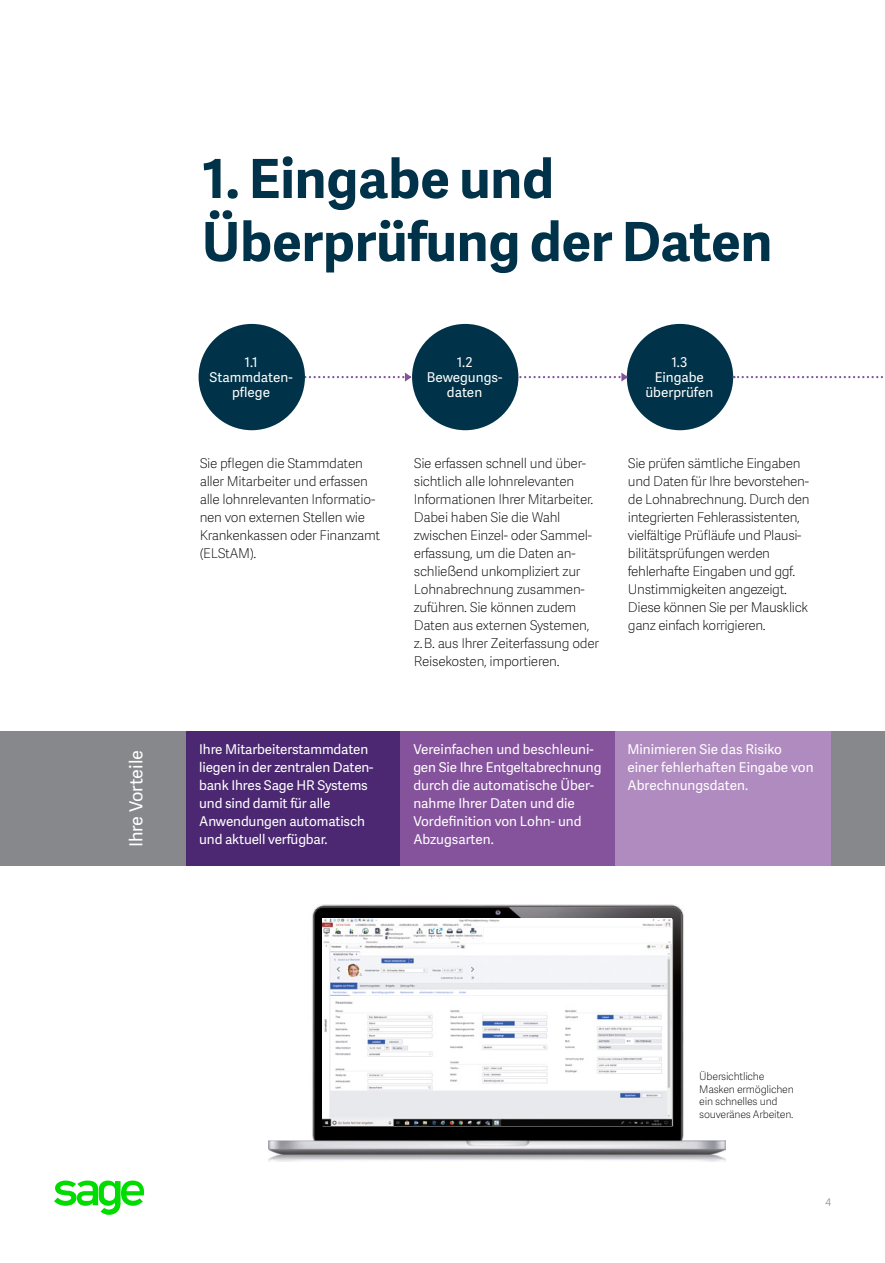
<style>
.page{position:relative;width:885px;height:1263px;background:#fff}
.page>*{position:absolute;margin:0;border:0;box-sizing:border-box;transform-origin:0 0}
.t1{font:700 54px/63px "Adelle Sans SAGE";color:#003349}
.t2{font:18px "Adelle Sans SAGE";letter-spacing:-.005em;color:#fff}
.t3{font:13.5px/18px "Adelle Sans SAGE Th";letter-spacing:-.025em;color:#000}
.t4{font:13.5px/18px "Adelle Sans SAGE";letter-spacing:-.01em;color:#fff;text-align:center}
.t5{font:10.5px/12.6px "Adelle Sans SAGE Th";letter-spacing:-.02em;color:#000}
.t6{font:10.5px "Adelle Sans SAGE Lt";color:#86888c}
</style>
<div class="page">
<div style="left:198px;top:324px;width:107px;height:106px;background:#003349;border-radius:50%"></div>
<div style="left:626px;top:324px;width:107px;height:106px;background:#003349;border-radius:50%"></div>
<div style="left:412px;top:324px;width:106px;height:106px;background:#003349;border-radius:50%"></div>
<svg style="left:733px;top:376px;width:150px;height:2px"></svg>
<svg style="left:518px;top:373px;width:110px;height:9px"></svg>
<svg style="left:304px;top:373px;width:107px;height:9px"></svg>
<img style="left:268px;top:904px;width:457px;height:258px">
<img style="left:323px;top:919px;width:348px;height:207px">
<div style="left:0;top:731px;width:884px;height:135px;background:#86888c"></div>
<div style="left:186px;top:731px;width:214px;height:135px;background:#4b2871"></div>
<div style="left:614px;top:731px;width:216px;height:135px;background:#b08bbf"></div>
<div style="left:400px;top:731px;width:214px;height:135px;background:#85529c"></div>
<svg style="left:54px;top:1180px;width:91px;height:35px"></svg>
<h1 class="t1" style="left:202px;top:145px;width:571px">1. Eingabe und<br>Überprüfung der Daten</h1>
<p class="t4" style="left:209px;top:354px;width:84px;line-height:15px">1.1<br>Stammdaten&shy;pflege</p>
<p class="t4" style="left:645px;top:354px;width:69px;line-height:15px">1.3<br>Eingabe überprüfen</p>
<p class="t4" style="left:427px;top:354px;width:77px;line-height:15px">1.2<br>Bewegungs&shy;daten</p>
<p class="t3" style="left:200px;top:454px;width:182px">Sie pflegen die Stammdaten aller Mitarbeiter und erfassen alle lohnrelevanten Informatio&shy;nen von externen Stellen wie<br>Krankenkassen oder Finanzamt (ELStAM).</p>
<p class="t3" style="left:414px;top:454px;width:187px">Sie erfassen schnell und über&shy;sichtlich alle lohnrelevanten<br>Informationen Ihrer Mitarbeiter.<br>Dabei haben Sie die Wahl zwischen Einzel- oder Sammel&shy;erfassung, um die Daten an&shy;schließend unkompliziert zur<br>Lohnabrechnung zusammen&shy;zuführen. Sie können zudem<br>Daten aus externen Systemen, z. B. aus Ihrer Zeiterfassung oder<br>Reisekosten, importieren.</p>
<p class="t3" style="left:628px;top:454px;width:183px">Sie prüfen sämtliche Eingaben und Daten für Ihre bevorstehen&shy;de Lohnabrechnung. Durch den integrierten Fehlerassistenten, vielfältige Prüfläufe und Plausi&shy;bilitätsprüfungen werden fehlerhafte Eingaben und ggf.<br>Unstimmigkeiten angezeigt.<br>Diese können Sie per Mausklick ganz einfach korrigieren.</p>
<p class="t4" style="left:413px;top:740px;width:189px;text-align:left">Vereinfachen und beschleuni&shy;gen Sie Ihre Entgeltabrechnung durch die automatische Über&shy;nahme Ihrer Daten und die<br>Vordefinition von Lohn- und<br>Abzugsarten.</p>
<h2 class="t2" style="left:123px;top:847px;width:99px;rotate:-90deg">Ihre Vorteile</h2>
<p class="t4" style="left:199px;top:740px;width:176px;text-align:left">Ihre Mitarbeiterstammdaten liegen in der zentralen Daten&shy;bank Ihres Sage HR Systems und sind damit für alle<br>Anwendungen automatisch und aktuell verfügbar.</p>
<p class="t4" style="left:627px;top:740px;width:187px;text-align:left">Minimieren Sie das Risiko einer fehlerhaften Eingabe von<br>Abrechnungsdaten.</p>
<p class="t5" style="left:699px;top:1070px;width:96px">Übersichtliche<br>Masken ermöglichen ein schnelles und souveränes Arbeiten.</p>
<p class="t6" style="left:825px;top:1195px;width:7px">4</p>
</div>
